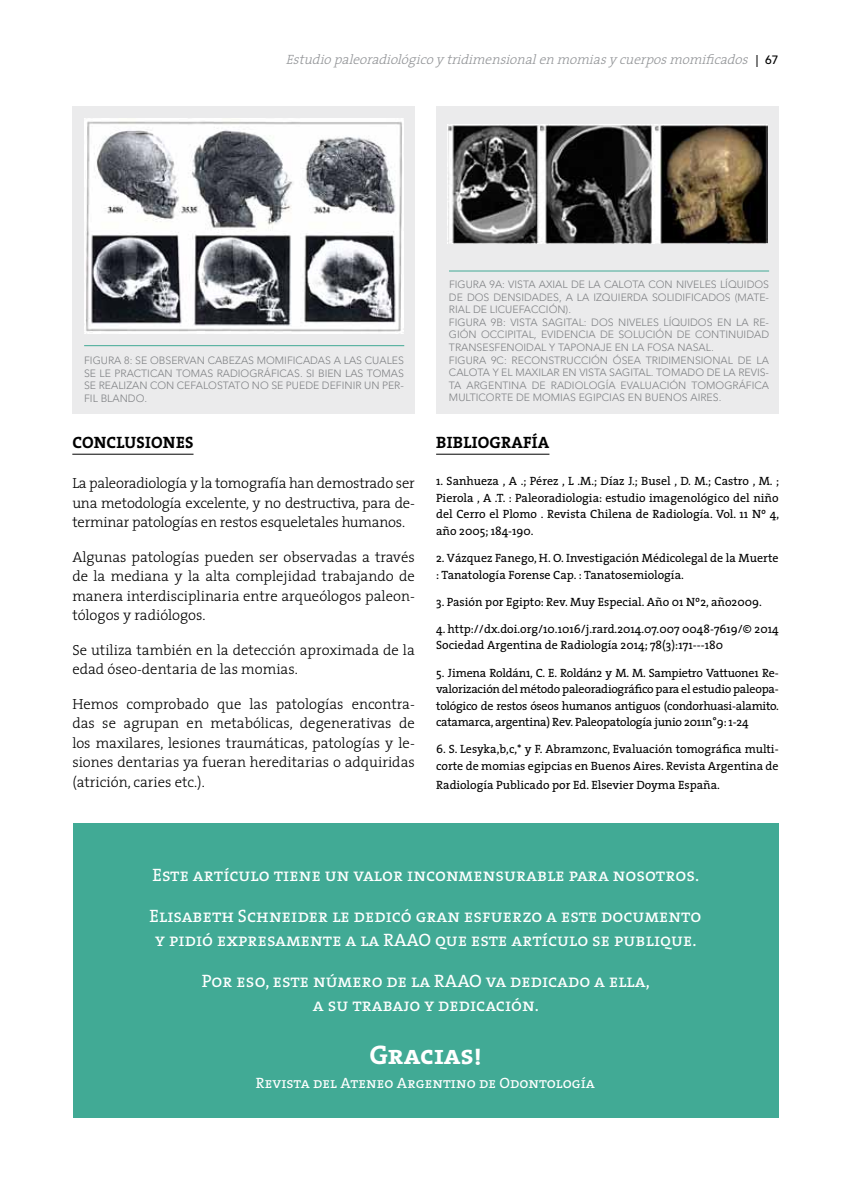
<style>
.page{position:relative;width:851px;height:1191px;background:#fff}
.page>*{position:absolute;margin:0;border:0;box-sizing:border-box;transform-origin:0 0}
.t1{font:27px "The Serif Bold Caps";color:#fff}
.t2{font:18px/24px "The Serif Regular Caps";color:#fff;text-align:center}
.t3{font:700 16.5px "The Serif";letter-spacing:.015em;color:#000}
.t4{font:15px "The Serif Regular Caps";color:#fff}
.t5{font:300 14.7px/19.5px "The Serif";color:#000;text-align:justify}
.t6{font:italic 300 13.5px "The Serif";color:#939598}
.t7{font:12px/16.5px "The Serif";color:#000}
.t8{font:300 10.5px/12.6px "Avenir LT Std";color:#808285;text-align:justify}
.s1{font-family:"Avenir LT Std";font-weight:500;font-style:normal;font-size:12px;color:#000}
</style>
<div class="page">
<div style="left:436px;top:106px;width:342px;height:308px;background:#ebebec"></div>
<hr style="left:72px;top:454px;width:121px;height:1px;background:#000">
<img style="left:447px;top:124px;width:320px;height:119px">
<div style="left:72px;top:106px;width:343px;height:308px;background:#ebebec"></div>
<hr style="left:84px;top:345px;width:320px;height:1px;background:#41aa95">
<img style="left:84px;top:119px;width:319px;height:214px">
<hr style="left:449px;top:271px;width:320px;height:1px;background:#41aa95">
<hr style="left:436px;top:454px;width:113px;height:1px;background:#000">
<div style="left:73px;top:823px;width:705px;height:294px;background:#41aa95"></div>
<p class="t6" style="left:286px;top:49px;width:494px">Estudiopaleoradiológicoytridimensionalenmomiasycuerposmomificados <span class="s1">| 6 7</span></p>
<p class="t8" style="left:84px;top:354px;width:321px">FIGURA 8: SE OBSERVAN CABEZAS MOMIFICADAS A LAS CUALES SE LE PRACTICAN TOMAS RADIOGRÁFICAS. SI BIEN LAS TOMAS SE REALIZAN CON CEFALOSTATO NO SE PUEDE DEFINIR UN PER-FIL BLANDO.</p>
<h3 class="t3" style="left:72px;top:428px;width:122px">CONCLUSIONES</h3>
<p class="t5" style="left:72px;top:473px;width:344px">La paleoradiología y la tomografía han demostrado ser una metodología excelente, y no destructiva, para de&shy;terminar patologías en restos esqueletales humanos.</p>
<p class="t5" style="left:72px;top:546px;width:344px">Algunas patologías pueden ser observadas a través de la mediana y la alta complejidad trabajando de manera interdisciplinaria entre arqueólogos paleon&shy;tólogos y radiólogos.</p>
<p class="t5" style="left:72px;top:639px;width:344px">Se utiliza también en la detección aproximada de la edad óseo-dentaria de las momias.</p>
<p class="t5" style="left:72px;top:693px;width:344px">Hemos comprobado que las patologías encontra&shy;das se agrupan en metabólicas, degenerativas de los maxilares, lesiones traumáticas, patologías y le&shy;siones dentarias ya fueran hereditarias o adquiridas (atrición, caries etc.).</p>
<p class="t8" style="left:449px;top:278px;width:321px;text-align:left">FIGURA 9A: VISTA AXIAL DE LA CALOTA CON NIVELES LÍQUIDOS DE DOS DENSIDADES, A LA IZQUIERDA SOLIDIFICADOS (MATE-RIAL DE LICUEFACCIÓN).<br>FIGURA 9B: VISTA SAGITAL: DOS NIVELES LÍQUIDOS EN LA RE-GIÓN OCCIPITAL, EVIDENCIA DE SOLUCIÓN DE CONTINUIDAD TRANSESFENOIDAL Y TAPONAJE EN LA FOSA NASAL.<br>FIGURA 9C: RECONSTRUCCIÓN ÓSEA TRIDIMENSIONAL DE LA CALOTA Y EL MAXILAR EN VISTA SAGITAL. TOMADO DE LA REVIS-TA ARGENTINA DE RADIOLOGÍA EVALUACIÓN TOMOGRÁFICA MULTICORTE DE MOMIAS EGIPCIAS EN BUENOS AIRES.</p>
<h3 class="t3" style="left:436px;top:428px;width:115px">BIBLIOGRAFÍA</h3>
<p class="t7" style="left:436px;top:473px;width:344px;text-align:justify">1. Sanhueza , A .; Pérez , L .M.; Díaz J.; Busel , D. M.; Castro , M. ; Pierola , A .T. : Paleoradiologia: estudio imagenológico del niño del Cerro el Plomo . Revista Chilena de Radiología. Vol. 11 Nº 4, año 2005; 184-190.</p>
<p class="t7" style="left:436px;top:549px;width:344px">2. Vázquez Fanego, H. O. Investigación Médicolegal de la Muerte : Tanatología Forense Cap. : Tanatosemiología.</p>
<p class="t7" style="left:436px;top:593px;width:327px">3. Pasión por Egipto: Rev. Muy Especial. Año 01 Nº2, año2009.</p>
<p class="t7" style="left:436px;top:620px;width:344px">4. http://dx.doi.org/10.1016/j.rard.2014.07.007 0048-7619/© 2014<br>Sociedad Argentina de Radiología 2014; 78(3):171---180</p>
<p class="t7" style="left:436px;top:664px;width:344px;text-align:justify">5. Jimena Roldán1, C. E. Roldán2 y M. M. Sampietro Vattuone1 Re&shy;valorización del método paleoradiográfico para el estudio paleopa&shy;tológico de restos óseos humanos antiguos (condorhuasi-alamito. catamarca, argentina) Rev. Paleopatología junio 2011n°9: 1-24</p>
<p class="t7" style="left:436px;top:740px;width:344px">6. S. Lesyka,b,c,* y F. Abramzonc, Evaluación tomográfica multi&shy;corte de momias egipcias en Buenos Aires. Revista Argentina de</p>
<p class="t7" style="left:436px;top:776px;width:285px">Radiología Publicado por Ed. Elsevier Doyma España.</p>
<h2 class="t2" style="left:152px;top:862px;width:548px">Este artículo tiene un valor inconmensurable para nosotros.</h2>
<h2 class="t2" style="left:149px;top:903px;width:553px">Elisabeth Schneider le dedicó gran esfuerzo a este documento y pidió expresamente a la RAAO que este artículo se publique.</h2>
<h2 class="t2" style="left:202px;top:968px;width:449px">Por eso, este número de la RAAO va dedicado a ella, a su trabajo y dedicación.</h2>
<h1 class="t1" style="left:369px;top:1032px;width:114px">Gracias!</h1>
<p class="t4" style="left:256px;top:1071px;width:340px">Revista del Ateneo Argentino de Odontología</p>
</div>
